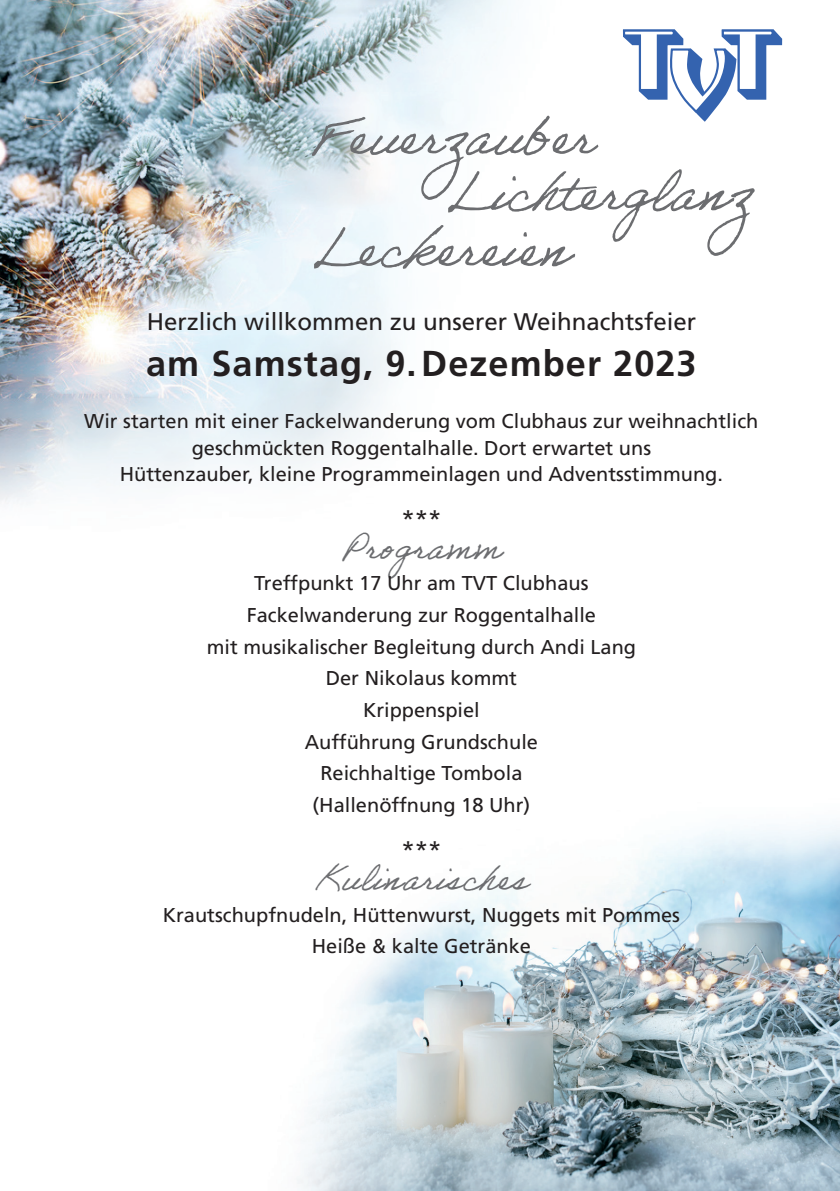
<style>
.page{position:relative;width:840px;height:1191px;background:#fff}
.page>*{position:absolute;margin:0;border:0;box-sizing:border-box;transform-origin:0 0}
.t1{font:54px "Adobe Handwriting Ernie";color:#6c6d70}
.t2{font:700 36px "Frutiger LT Std";letter-spacing:.03em;color:#231f20}
.t3{font:34px "Adobe Handwriting Ernie";letter-spacing:.02em;color:#6c6d70}
.t4{font:24px "Frutiger LT Std";color:#231f20}
.t5{font:20px/31.6px "Frutiger LT Std";color:#231f20;text-align:center}
</style>
<div class="page">
<img style="left:0;top:0;width:783px;height:504px">
<img style="left:297px;top:824px;width:542px;height:367px">
<svg style="left:621px;top:28px;width:161px;height:94px"></svg>
<h1 class="t1" style="left:313px;top:104px;width:281px">Feuerzauber</h1>
<h1 class="t1" style="left:447px;top:160px;width:303px">Lichterglanz</h1>
<h1 class="t1" style="left:313px;top:216px;width:256px">Leckereien</h1>
<p class="t4" style="left:147px;top:308px;width:550px">Herzlich willkommen zu unserer Weihnachtsfeier</p>
<h2 class="t2" style="left:146px;top:343px;width:551px">am Samstag, 9.Dezember 2023</h2>
<p class="t5" style="left:84px;top:408px;width:675px;line-height:26px">Wir starten mit einer Fackelwanderung vom Clubhaus zur weihnachtlich geschmückten Roggentalhalle. Dort erwartet uns<br>Hüttenzauber, kleine Programmeinlagen und Adventsstimmung.</p>
<p class="t4" style="left:401px;top:504px;width:42px">***</p>
<h3 class="t3" style="left:342px;top:527px;width:159px">Programm</h3>
<p class="t5" style="left:206px;top:567px;width:430px">Treffpunkt 17 Uhr am TVT Clubhaus<br>Fackelwanderung zur Roggentalhalle<br>mit musikalischer Begleitung durch Andi Lang<br>Der Nikolaus kommt<br>Krippenspiel<br>Aufführung Grundschule<br>Reichhaltige Tombola<br>(Hallenöffnung 18 Uhr)</p>
<p class="t4" style="left:401px;top:835px;width:42px">***</p>
<h3 class="t3" style="left:316px;top:858px;width:212px">Kulinarisches</h3>
<p class="t5" style="left:163px;top:899px;width:518px">Krautschupfnudeln, Hüttenwurst, Nuggets mit Pommes<br>Heiße &amp; kalte Getränke</p>
</div>
